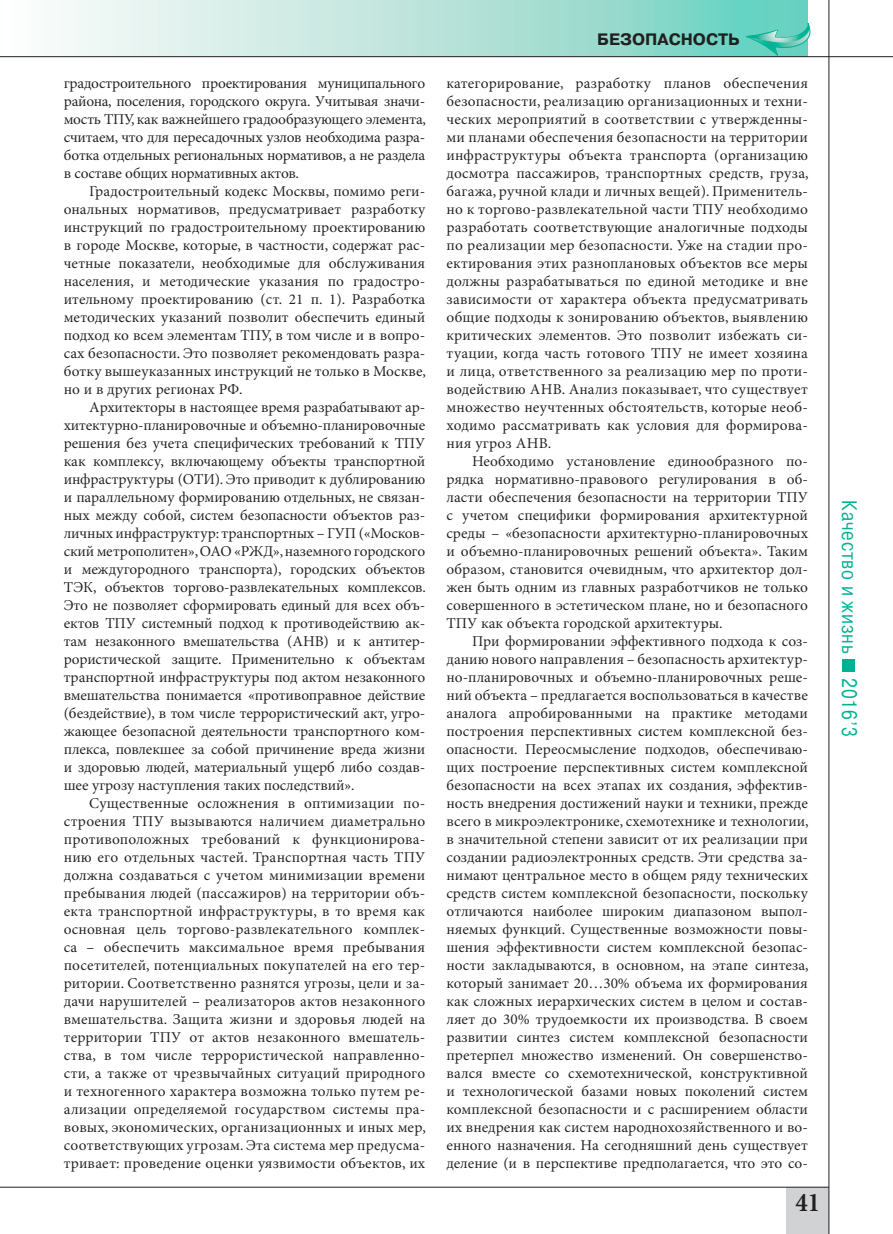
<style>
.page{position:relative;width:893px;height:1234px;background:#fff}
.page>*{position:absolute;margin:0;border:0;box-sizing:border-box;transform-origin:0 0}
.t1{font:700 27px "Minion Pro";color:#231f20;scale:.9 1}
.t2{font:21px "Pragmatica C";letter-spacing:.05em;color:#00b294;scale:.8 1}
.t3{font:700 16.5px "Pragmatica C";color:#231f20}
.t4{font:15px/18px "Minion Pro";color:#231f20;text-align:justify}
</style>
<div class="page">
<svg style="left:61px;top:0;width:747px;height:56px;background:#b7e4db"></svg>
<svg style="left:746px;top:23px;width:64px;height:32px;background:#5fcdbb"></svg>
<div style="left:787px;top:1186px;width:42px;height:47px;background:#d1d2d4"></div>
<div style="left:842px;top:659px;width:13px;height:12px;background:#00b294"></div>
<hr style="left:0;top:1186px;width:829px;height:1px;background:#231f20">
<hr style="left:829px;top:0;width:1px;height:1233px;background:#231f20">
<hr style="left:0;top:56px;width:893px;height:1px;background:#231f20">
<p class="t4" style="left:64px;top:74px;width:364px">градостроительного проектирования муниципального района, поселения, городского округа. Учитывая значи&shy;мость ТПУ, как важнейшего градообразующего элемента, считаем, что для пересадочных узлов необходима разра&shy;ботка отдельных региональных нормативов, а не раздела в составе общих нормативных актов.</p>
<p class="t4" style="left:64px;top:182px;width:364px;text-indent:26px">Градостроительный кодекс Москвы, помимо реги&shy;ональных нормативов, предусматривает разработку инструкций по градостроительному проектированию в городе Москве, которые, в частности, содержат рас&shy;четные показатели, необходимые для обслуживания населения, и методические указания по градостро&shy;ительному проектированию (ст. 21 п. 1). Разработка методических указаний позволит обеспечить единый подход ко всем элементам ТПУ, в том числе и в вопро&shy;сах безопасности. Это позволяет рекомендовать разра&shy;ботку вышеуказанных инструкций не только в Москве, но и в других регионах РФ.</p>
<p class="t4" style="left:64px;top:398px;width:364px;text-indent:26px">Архитекторы в настоящее время разрабатывают ар&shy;хитектурно-планировочные и объемно-планировочные решения без учета специфических требований к ТПУ как комплексу, включающему объекты транспортной инфраструктуры (ОТИ). Это приводит к дублированию и параллельному формированию отдельных, не связан&shy;ных между собой, систем безопасности объектов раз&shy;личных инфраструктур: транспортных – ГУП («Москов&shy;ский метрополитен», ОАО «РЖД», наземного городского и междугородного транспорта), городских объектов ТЭК, объектов торгово-развлекательных комплексов.<br>Это не позволяет сформировать единый для всех объ&shy;ектов ТПУ системный подход к противодействию ак&shy;там незаконного вмешательства (АНВ) и к антитер&shy;рористической защите. Применительно к объектам транспортной инфраструктуры под актом незаконного вмешательства понимается «противоправное действие (бездействие), в том числе террористический акт, угро&shy;жающее безопасной деятельности транспортного ком&shy;плекса, повлекшее за собой причинение вреда жизни и здоровью людей, материальный ущерб либо создав&shy;шее угрозу наступления таких последствий».</p>
<p class="t4" style="left:64px;top:794px;width:364px;text-indent:26px">Существенные осложнения в оптимизации по&shy;строения ТПУ вызываются наличием диаметрально противоположных требований к функционирова&shy;нию его отдельных частей. Транспортная часть ТПУ должна создаваться с учетом минимизации времени пребывания людей (пассажиров) на территории объ&shy;екта транспортной инфраструктуры, в то время как основная цель торгово-развлекательного комплек&shy;са – обеспечить максимальное время пребывания посетителей, потенциальных покупателей на его тер&shy;ритории. Соответственно разнятся угрозы, цели и за&shy;дачи нарушителей – реализаторов актов незаконного вмешательства. Защита жизни и здоровья людей на территории ТПУ от актов незаконного вмешатель&shy;ства, в том числе террористической направленно&shy;сти, а также от чрезвычайных ситуаций природного и техногенного характера возможна только путем ре&shy;ализации определяемой государством системы пра&shy;вовых, экономических, организационных и иных мер, соответствующих угрозам. Эта система мер предусма&shy;тривает: проведение оценки уязвимости объектов, их</p>
<p class="t3" style="left:597px;top:30px;width:144px">БЕЗОПАСНОСТЬ</p>
<p class="t4" style="left:446px;top:74px;width:364px">категорирование, разработку планов обеспечения безопасности, реализацию организационных и техни&shy;ческих мероприятий в соответствии с утвержденны&shy;ми планами обеспечения безопасности на территории инфраструктуры объекта транспорта (организацию досмотра пассажиров, транспортных средств, груза, багажа, ручной клади и личных вещей). Применитель&shy;но к торгово-развлекательной части ТПУ необходимо разработать соответствующие аналогичные подходы по реализации мер безопасности. Уже на стадии про&shy;ектирования этих разноплановых объектов все меры должны разрабатываться по единой методике и вне зависимости от характера объекта предусматривать общие подходы к зонированию объектов, выявлению критических элементов. Это позволит избежать си&shy;туации, когда часть готового ТПУ не имеет хозяина и лица, ответственного за реализацию мер по проти&shy;водействию АНВ. Анализ показывает, что существует множество неучтенных обстоятельств, которые необ&shy;ходимо рассматривать как условия для формирова&shy;ния угроз АНВ.</p>
<p class="t4" style="left:446px;top:452px;width:363px;text-indent:26px">Необходимо установление единообразного по&shy;рядка нормативно-правового регулирования в об&shy;ласти обеспечения безопасности на территории ТПУ с учетом специфики формирования архитектурной среды – «безопасности архитектурно-планировочных и объемно-планировочных решений объекта». Таким образом, становится очевидным, что архитектор дол&shy;жен быть одним из главных разработчиков не только совершенного в эстетическом плане, но и безопасного ТПУ как объекта городской архитектуры.</p>
<p class="t4" style="left:446px;top:632px;width:364px;text-indent:26px">При формировании эффективного подхода к соз&shy;данию нового направления – безопасность архитектур&shy;но-планировочных и объемно-планировочных реше&shy;ний объекта – предлагается воспользоваться в качестве аналога апробированными на практике методами построения перспективных систем комплексной без&shy;опасности. Переосмысление подходов, обеспечиваю&shy;щих построение перспективных систем комплексной безопасности на всех этапах их создания, эффектив&shy;ность внедрения достижений науки и техники, прежде всего в микроэлектронике, схемотехнике и технологии, в значительной степени зависит от их реализации при создании радиоэлектронных средств. Эти средства за&shy;нимают центральное место в общем ряду технических средств систем комплексной безопасности, поскольку отличаются наиболее широким диапазоном выпол&shy;няемых функций. Существенные возможности повы&shy;шения эффективности систем комплексной безопас&shy;ности закладываются, в основном, на этапе синтеза, который занимает 20…30% объема их формирования как сложных иерархических систем в целом и состав&shy;ляет до 30% трудоемкости их производства. В своем развитии синтез систем комплексной безопасности претерпел множество изменений. Он совершенство&shy;вался вместе со схемотехнической, конструктивной и технологической базами новых поколений систем комплексной безопасности и с расширением области их внедрения как систем народнохозяйственного и во&shy;енного назначения. На сегодняшний день существует деление (и в перспективе предполагается, что это со-</p>
<h1 class="t1" style="left:796px;top:1186px;width:29px">41</h1>
<h2 class="t2" style="left:861px;top:500px;width:296px;rotate:90deg">Качество и жизнь 2016’3</h2>
</div>
